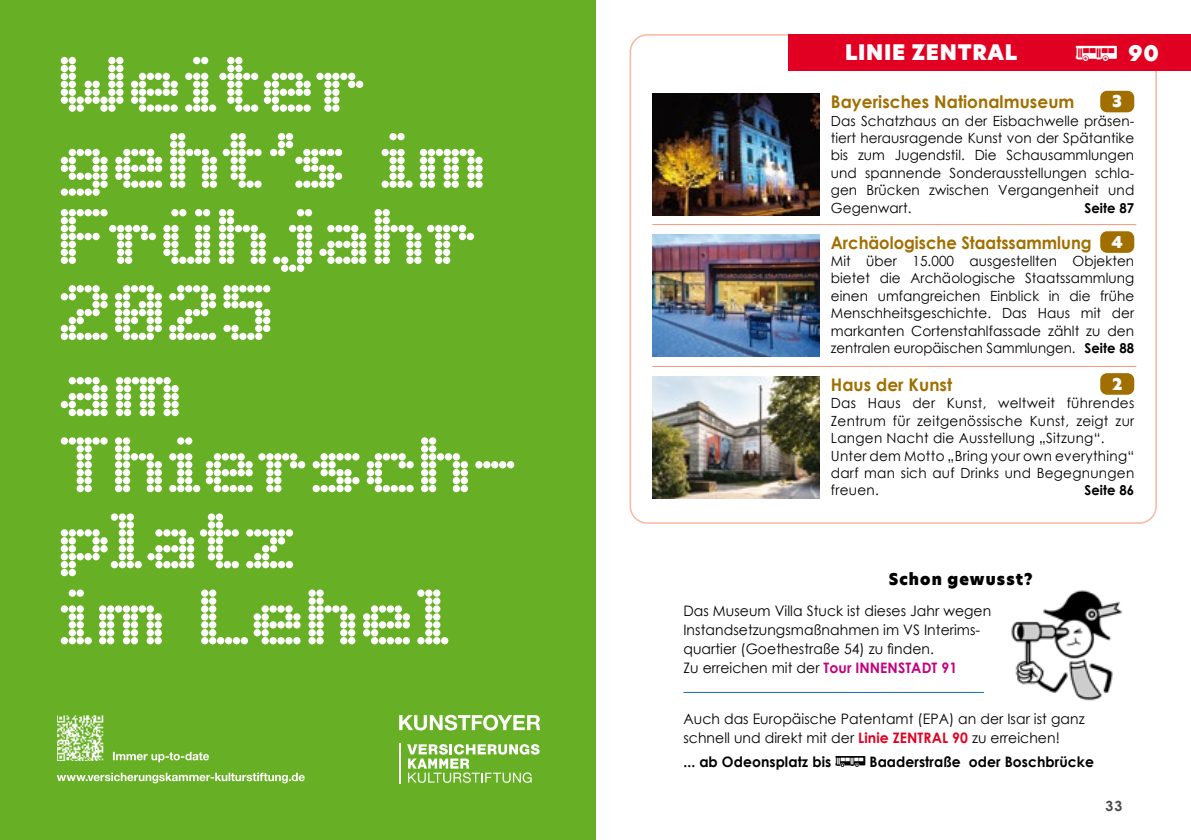
<style>
.page{position:relative;width:1191px;height:840px;background:#fff}
.page>*{position:absolute;margin:0;border:0;box-sizing:border-box;transform-origin:0 0}
.t1{font:21px "New Hero Super";letter-spacing:.035em;color:#fff}
.t2{font:700 17.4px "Century Gothic";letter-spacing:.005em;color:#a06f00}
.t3{font:700 17.4px "Century Gothic";letter-spacing:.005em;color:#a06f00;scale:.94 1}
.t4{font:16px "New Hero Super";letter-spacing:.07em;color:#000}
.t5{font:16px "New Hero Super";color:#fff}
.t6{font:14.4px/19px "Century Gothic";letter-spacing:.005em;color:#000}
.t7{font:700 14.4px "Century Gothic";letter-spacing:.005em;color:#000}
.t8{font:14px/17.4px "Century Gothic";letter-spacing:.02em;color:#000;text-align:justify}
.t9{font:700 14px "Century Gothic";color:#4b4b4d}
.t10{font:700 13.6px "Century Gothic";letter-spacing:.005em;color:#000}
.s1{font-family:"Glyphyx One NF";font-size:27.6px}
.s2{font-weight:700;font-size:13.6px}
.s3{font-weight:700;color:#c5007b}
.s4{font-weight:700;color:#e20022}
.s5{font-family:"Glyphyx One NF";font-weight:400;font-size:20px}
</style>
<div class="page">
<div style="left:788px;top:34px;width:403px;height:37px;background:#e20022"></div>
<hr style="left:652px;top:224px;width:484px;height:1px;background:#f29a7e">
<hr style="left:652px;top:366px;width:484px;height:1px;background:#f29a7e">
<img style="left:652px;top:94px;width:167px;height:121px">
<div style="left:1100px;top:91px;width:34px;height:21px;background:#a06f00;border-radius:7px"></div>
<img style="left:652px;top:376px;width:167px;height:121px">
<div style="left:1100px;top:373px;width:34px;height:21px;background:#a06f00;border-radius:7px"></div>
<img style="left:652px;top:234px;width:167px;height:122px">
<div style="left:1100px;top:231px;width:34px;height:22px;background:#a06f00;border-radius:7px"></div>
<div style="left:0;top:0;width:595px;height:839px;background:#67af24"></div>
<svg style="left:57px;top:772px;width:248px;height:10px"></svg>
<img style="left:57px;top:715px;width:47px;height:44px">
<svg style="left:113px;top:751px;width:96px;height:11px"></svg>
<hr style="left:399px;top:742px;width:1px;height:41px;background:#fff">
<svg style="left:407px;top:744px;width:132px;height:38px"></svg>
<svg style="left:399px;top:714px;width:141px;height:16px"></svg>
<svg style="left:61px;top:589px;width:387px;height:55px"></svg>
<svg style="left:61px;top:513px;width:232px;height:63px"></svg>
<svg style="left:61px;top:437px;width:453px;height:55px"></svg>
<svg style="left:61px;top:377px;width:118px;height:39px"></svg>
<svg style="left:61px;top:285px;width:209px;height:55px"></svg>
<svg style="left:61px;top:209px;width:413px;height:63px"></svg>
<svg style="left:61px;top:133px;width:421px;height:63px"></svg>
<svg style="left:61px;top:57px;width:302px;height:55px"></svg>
<img style="left:1011px;top:590px;width:112px;height:111px">
<hr style="left:683px;top:691px;width:301px;height:1px;background:#146fb3">
<h1 class="t1" style="left:845px;top:38px;width:174px">LINIE ZENTRAL</h1>
<h1 class="t1" style="left:1075px;top:38px;width:85px"><span class="s1">)</span> 90</h1>
<p class="t2" style="left:831px;top:88px;width:245px">Bayerisches Nationalmuseum</p>
<p class="t8" style="left:831px;top:111px;width:305px">Das Schatzhaus an der Eisbachwelle präsen&shy;tiert herausragende Kunst von der Spätantike bis zum Jugendstil. Die Schausammlungen und spannende Sonderausstellungen schla&shy;gen Brücken zwischen Vergangenheit und Gegenwart.</p>
<p class="t5" style="left:1112px;top:90px;width:11px">3</p>
<p class="t10" style="left:1084px;top:197px;width:51px">Seite 87</p>
<p class="t3" style="left:831px;top:229px;width:279px">Archäologische Staatssammlung</p>
<p class="t8" style="left:831px;top:252px;width:305px">Mit über 15.000 ausgestellten Objekten bietet die Archäologische Staatssammlung einen umfangreichen Einblick in die frühe Menschheitsgeschichte. Das Haus mit der markanten Cortenstahlfassade zählt zu den zentralen europäischen Sammlungen. <span class="s2">Seite 88</span></p>
<p class="t5" style="left:1111px;top:231px;width:13px">4</p>
<p class="t5" style="left:1112px;top:372px;width:12px">2</p>
<p class="t2" style="left:831px;top:371px;width:123px">Haus der Kunst</p>
<p class="t8" style="left:831px;top:394px;width:305px;text-align:left">Das Haus der Kunst, weltweit führendes Zentrum für zeitgenössische Kunst, zeigt zur Langen Nacht die Ausstellung „Sitzung“.<br>Unter dem Motto „Bring your own everything“ darf man sich auf Drinks und Begegnungen freuen.</p>
<p class="t10" style="left:1084px;top:480px;width:51px">Seite 86</p>
<p class="t4" style="left:888px;top:567px;width:145px">Schon gewusst?</p>
<p class="t6" style="left:683px;top:600px;width:309px">Das Museum Villa Stuck ist dieses Jahr wegen Instandsetzungsmaßnahmen im VS Interims&shy;quartier (Goethestraße 54) zu finden.<br>Zu erreichen mit der <span class="s3">Tour INNENSTADT 91</span></p>
<p class="t6" style="left:683px;top:709px;width:403px">Auch das Europäische Patentamt (EPA) an der Isar ist ganz schnell und direkt mit der <span class="s4">Linie ZENTRAL 90</span> zu erreichen!</p>
<p class="t7" style="left:683px;top:750px;width:412px">... ab Odeonsplatz bis <span class="s5">)</span> Baaderstraße oder Boschbrücke</p>
<p class="t9" style="left:1105px;top:794px;width:18px">33</p>
</div>
